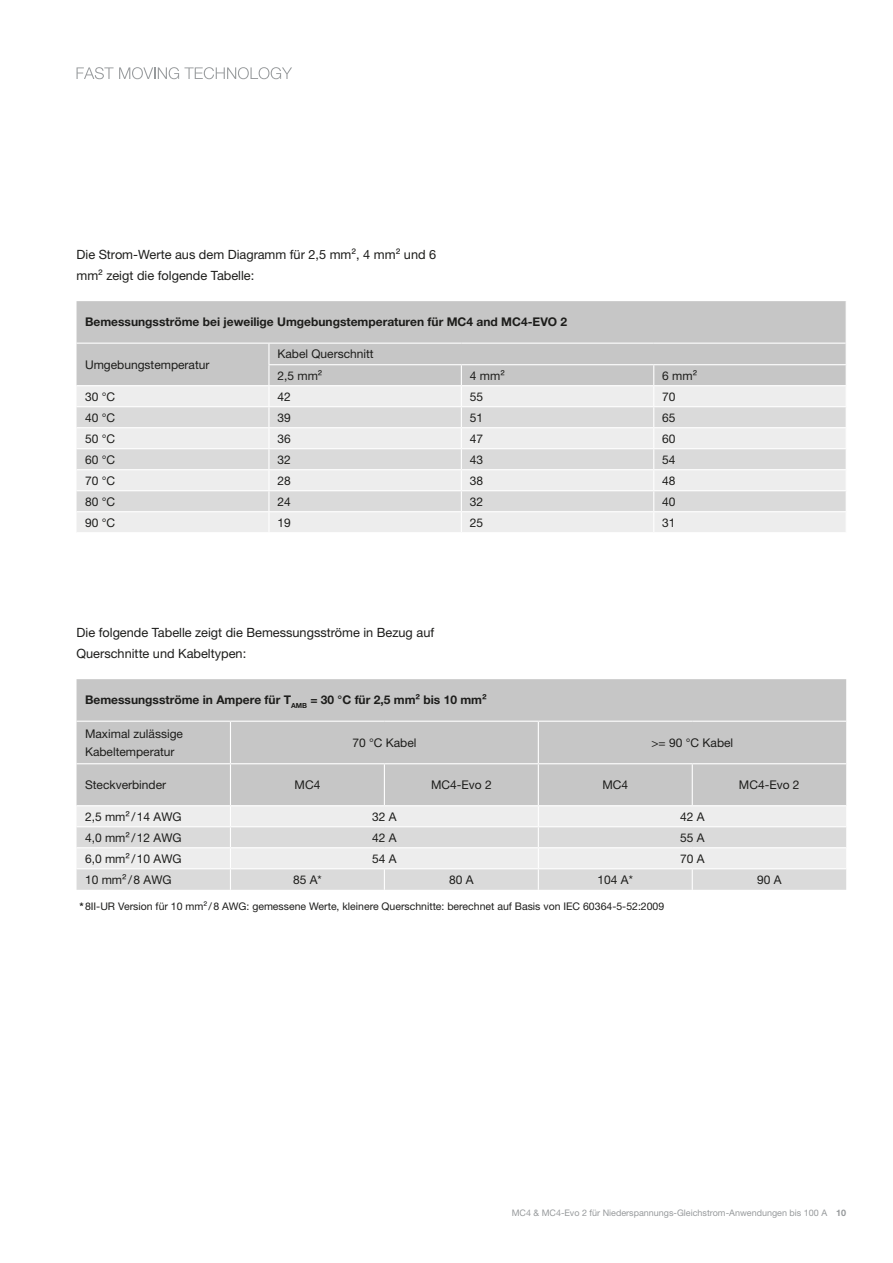
<style>
.page{position:relative;width:893px;height:1263px;background:#fff}
.page>*{position:absolute;margin:0;border:0;box-sizing:border-box;transform-origin:0 0}
.DS_Copy_Text_DE{font:12.75px/21px "Helvetica Neue LTW1 G";color:#1d1d1b}
.DS_Table_Body_neutra{font:12px/18px "Helvetica Neue LTW1 G";color:#1d1d1b}
.DS_Table_Header_neut{font:700 12px "Helvetica Neue LTW1 G";color:#1d1d1b}
.DS_Footnote_DE{font:10.5px "Helvetica Neue LTW1 G";color:#1d1d1b}
.t1{font:9px "Helvetica Neue LTW1 G";color:#979a9c}
.s1{font-weight:700}
</style>
<div class="page">
<svg style="left:77px;top:67px;width:215px;height:12px"></svg>
<div style="left:77px;top:679px;width:769px;height:126px;background:#c6c6c6"></div>
<div style="left:77px;top:806px;width:769px;height:20px;background:#ededed"></div>
<svg style="left:77px;top:827px;width:769px;height:63px;background:#e0e0e0"></svg>
<hr style="left:230px;top:764px;width:1px;height:41px;background:#fff">
<hr style="left:384px;top:764px;width:1px;height:41px;background:#fff">
<hr style="left:538px;top:764px;width:1px;height:41px;background:#fff">
<hr style="left:692px;top:764px;width:1px;height:41px;background:#fff">
<hr style="left:77px;top:847px;width:153px;height:1px;background:#fff">
<hr style="left:77px;top:868px;width:153px;height:1px;background:#fff">
<svg style="left:384px;top:869px;width:1px;height:21px"></svg>
<svg style="left:692px;top:869px;width:1px;height:21px"></svg>
<hr style="left:77px;top:721px;width:153px;height:1px;background:#fff">
<hr style="left:230px;top:721px;width:154px;height:1px;background:#fff">
<hr style="left:384px;top:721px;width:154px;height:1px;background:#fff">
<hr style="left:538px;top:721px;width:154px;height:1px;background:#fff">
<hr style="left:692px;top:721px;width:154px;height:1px;background:#fff">
<hr style="left:230px;top:722px;width:1px;height:41px;background:#fff">
<hr style="left:538px;top:722px;width:1px;height:41px;background:#fff">
<hr style="left:77px;top:763px;width:153px;height:1px;background:#fff">
<hr style="left:230px;top:763px;width:154px;height:1px;background:#fff">
<hr style="left:384px;top:763px;width:154px;height:1px;background:#fff">
<hr style="left:538px;top:763px;width:154px;height:1px;background:#fff">
<hr style="left:692px;top:763px;width:154px;height:1px;background:#fff">
<hr style="left:230px;top:847px;width:154px;height:1px;background:#fff">
<svg style="left:230px;top:806px;width:1px;height:84px"></svg>
<hr style="left:384px;top:847px;width:154px;height:1px;background:#fff">
<hr style="left:230px;top:868px;width:154px;height:1px;background:#fff">
<hr style="left:384px;top:868px;width:154px;height:1px;background:#fff">
<hr style="left:538px;top:847px;width:154px;height:1px;background:#fff">
<svg style="left:538px;top:806px;width:1px;height:84px"></svg>
<hr style="left:692px;top:847px;width:154px;height:1px;background:#fff">
<hr style="left:538px;top:868px;width:154px;height:1px;background:#fff">
<hr style="left:692px;top:868px;width:154px;height:1px;background:#fff">
<div style="left:77px;top:301px;width:769px;height:84px;background:#c6c6c6"></div>
<div style="left:77px;top:386px;width:769px;height:146px;background:#ededed"></div>
<svg style="left:77px;top:407px;width:769px;height:104px;background:#e2e2e2"></svg>
<hr style="left:77px;top:406px;width:192px;height:1px;background:#fff">
<hr style="left:269px;top:406px;width:192px;height:1px;background:#fff">
<hr style="left:461px;top:406px;width:193px;height:1px;background:#fff">
<hr style="left:654px;top:406px;width:193px;height:1px;background:#fff">
<hr style="left:77px;top:427px;width:192px;height:1px;background:#fff">
<hr style="left:269px;top:427px;width:192px;height:1px;background:#fff">
<hr style="left:461px;top:427px;width:193px;height:1px;background:#fff">
<hr style="left:654px;top:427px;width:193px;height:1px;background:#fff">
<hr style="left:77px;top:448px;width:192px;height:1px;background:#fff">
<hr style="left:269px;top:448px;width:192px;height:1px;background:#fff">
<hr style="left:461px;top:448px;width:193px;height:1px;background:#fff">
<hr style="left:654px;top:448px;width:193px;height:1px;background:#fff">
<hr style="left:77px;top:469px;width:192px;height:1px;background:#fff">
<hr style="left:269px;top:469px;width:192px;height:1px;background:#fff">
<hr style="left:461px;top:469px;width:193px;height:1px;background:#fff">
<hr style="left:654px;top:469px;width:193px;height:1px;background:#fff">
<hr style="left:77px;top:490px;width:192px;height:1px;background:#fff">
<hr style="left:269px;top:490px;width:192px;height:1px;background:#fff">
<hr style="left:461px;top:490px;width:193px;height:1px;background:#fff">
<hr style="left:654px;top:490px;width:193px;height:1px;background:#fff">
<hr style="left:77px;top:511px;width:192px;height:1px;background:#fff">
<hr style="left:269px;top:511px;width:192px;height:1px;background:#fff">
<hr style="left:461px;top:511px;width:193px;height:1px;background:#fff">
<svg style="left:461px;top:365px;width:1px;height:167px"></svg>
<hr style="left:654px;top:511px;width:193px;height:1px;background:#fff">
<svg style="left:653px;top:365px;width:1px;height:167px"></svg>
<hr style="left:77px;top:343px;width:192px;height:1px;background:#fff">
<hr style="left:269px;top:343px;width:192px;height:1px;background:#fff">
<hr style="left:461px;top:343px;width:193px;height:1px;background:#fff">
<hr style="left:654px;top:343px;width:192px;height:1px;background:#fff">
<svg style="left:268px;top:344px;width:1px;height:188px"></svg>
<hr style="left:268px;top:364px;width:193px;height:1px;background:#fff">
<hr style="left:461px;top:364px;width:193px;height:1px;background:#fff">
<hr style="left:654px;top:364px;width:193px;height:1px;background:#fff">
<p class="DS_Copy_Text_DE" style="left:77px;top:244px;width:361px">Die Strom-Werte aus dem Diagramm für 2,5 mm², 4 mm² und 6 mm² zeigt die folgende Tabelle:</p>
<p class="DS_Table_Header_neut" style="left:85px;top:314px;width:484px">Bemessungsströme bei jeweilige Umgebungstemperaturen für MC4 and MC4-EVO 2</p>
<p class="DS_Table_Body_neutra" style="left:85px;top:355px;width:126px">Umgebungstemperatur</p>
<p class="DS_Table_Body_neutra" style="left:277px;top:345px;width:98px">Kabel Querschnitt</p>
<p class="DS_Table_Body_neutra" style="left:277px;top:366px;width:46px">2,5 mm²</p>
<p class="DS_Table_Body_neutra" style="left:470px;top:366px;width:36px">4 mm²</p>
<p class="DS_Table_Body_neutra" style="left:662px;top:366px;width:36px">6 mm²</p>
<p class="DS_Table_Body_neutra" style="left:85px;top:387px;width:32px">30 °C</p>
<p class="DS_Table_Body_neutra" style="left:277px;top:387px;width:15px">42</p>
<p class="DS_Table_Body_neutra" style="left:470px;top:387px;width:15px">55</p>
<p class="DS_Table_Body_neutra" style="left:662px;top:387px;width:15px">70</p>
<p class="DS_Table_Body_neutra" style="left:85px;top:408px;width:32px">40 °C</p>
<p class="DS_Table_Body_neutra" style="left:277px;top:408px;width:15px">39</p>
<p class="DS_Table_Body_neutra" style="left:470px;top:408px;width:15px">51</p>
<p class="DS_Table_Body_neutra" style="left:662px;top:408px;width:15px">65</p>
<p class="DS_Table_Body_neutra" style="left:85px;top:429px;width:32px">50 °C</p>
<p class="DS_Table_Body_neutra" style="left:277px;top:429px;width:15px">36</p>
<p class="DS_Table_Body_neutra" style="left:470px;top:429px;width:15px">47</p>
<p class="DS_Table_Body_neutra" style="left:662px;top:429px;width:15px">60</p>
<p class="DS_Table_Body_neutra" style="left:85px;top:450px;width:32px">60 °C</p>
<p class="DS_Table_Body_neutra" style="left:277px;top:450px;width:15px">32</p>
<p class="DS_Table_Body_neutra" style="left:470px;top:450px;width:15px">43</p>
<p class="DS_Table_Body_neutra" style="left:662px;top:450px;width:15px">54</p>
<p class="DS_Table_Body_neutra" style="left:85px;top:471px;width:32px">70 °C</p>
<p class="DS_Table_Body_neutra" style="left:277px;top:471px;width:15px">28</p>
<p class="DS_Table_Body_neutra" style="left:470px;top:471px;width:15px">38</p>
<p class="DS_Table_Body_neutra" style="left:662px;top:471px;width:15px">48</p>
<p class="DS_Table_Body_neutra" style="left:85px;top:492px;width:32px">80 °C</p>
<p class="DS_Table_Body_neutra" style="left:277px;top:492px;width:15px">24</p>
<p class="DS_Table_Body_neutra" style="left:470px;top:492px;width:15px">32</p>
<p class="DS_Table_Body_neutra" style="left:662px;top:492px;width:15px">40</p>
<p class="DS_Table_Body_neutra" style="left:85px;top:513px;width:32px">90 °C</p>
<p class="DS_Table_Body_neutra" style="left:277px;top:513px;width:15px">19</p>
<p class="DS_Table_Body_neutra" style="left:470px;top:513px;width:15px">25</p>
<p class="DS_Table_Body_neutra" style="left:662px;top:513px;width:15px">31</p>
<p class="DS_Copy_Text_DE" style="left:77px;top:622px;width:359px">Die folgende Tabelle zeigt die Bemessungsströme in Bezug auf<br>Querschnitte und Kabeltypen:</p>
<p class="DS_Table_Header_neut" style="left:85px;top:692px;width:403px">Bemessungsströme in Ampere für T<sub>AMB</sub> = 30 °C für 2,5 mm² bis 10 mm²</p>
<p class="DS_Table_Body_neutra" style="left:85px;top:724px;width:99px">Maximal zulässige<br>Kabeltemperatur</p>
<p class="DS_Table_Body_neutra" style="left:352px;top:734px;width:66px">70 °C Kabel</p>
<p class="DS_Table_Body_neutra" style="left:651px;top:733px;width:83px">&gt;= 90 °C Kabel</p>
<p class="DS_Table_Body_neutra" style="left:85px;top:776px;width:83px">Steckverbinder</p>
<p class="DS_Table_Body_neutra" style="left:295px;top:776px;width:27px">MC4</p>
<p class="DS_Table_Body_neutra" style="left:431px;top:776px;width:62px">MC4-Evo 2</p>
<p class="DS_Table_Body_neutra" style="left:602px;top:776px;width:27px">MC4</p>
<p class="DS_Table_Body_neutra" style="left:739px;top:776px;width:62px">MC4-Evo 2</p>
<p class="DS_Table_Body_neutra" style="left:85px;top:807px;width:98px">2,5 mm²/14 AWG</p>
<p class="DS_Table_Body_neutra" style="left:372px;top:807px;width:26px">32 A</p>
<p class="DS_Table_Body_neutra" style="left:680px;top:807px;width:26px">42 A</p>
<p class="DS_Table_Body_neutra" style="left:85px;top:828px;width:98px">4,0 mm²/12 AWG</p>
<p class="DS_Table_Body_neutra" style="left:372px;top:828px;width:26px">42 A</p>
<p class="DS_Table_Body_neutra" style="left:680px;top:828px;width:26px">55 A</p>
<p class="DS_Table_Body_neutra" style="left:85px;top:849px;width:98px">6,0 mm²/10 AWG</p>
<p class="DS_Table_Body_neutra" style="left:372px;top:849px;width:26px">54 A</p>
<p class="DS_Table_Body_neutra" style="left:680px;top:849px;width:26px">70 A</p>
<p class="DS_Table_Body_neutra" style="left:85px;top:870px;width:88px">10 mm²/8 AWG</p>
<p class="DS_Table_Body_neutra" style="left:293px;top:870px;width:30px">85 A*</p>
<p class="DS_Table_Body_neutra" style="left:449px;top:870px;width:26px">80 A</p>
<p class="DS_Table_Body_neutra" style="left:598px;top:870px;width:37px">104 A*</p>
<p class="DS_Table_Body_neutra" style="left:757px;top:870px;width:26px">90 A</p>
<p class="DS_Footnote_DE" style="left:79px;top:900px;width:586px"><span class="s1">*</span>8II-UR Version für 10 mm²/8 AWG: gemessene Werte, kleinere Querschnitte: berechnet auf Basis von IEC 60364-5-52:2009</p>
<p class="t1" style="left:512px;top:1207px;width:336px">MC4 &amp; MC4-Evo 2 für Niederspannungs-Gleichstrom-Anwendungen bis 100 A <span class="s1">10</span></p>
</div>
